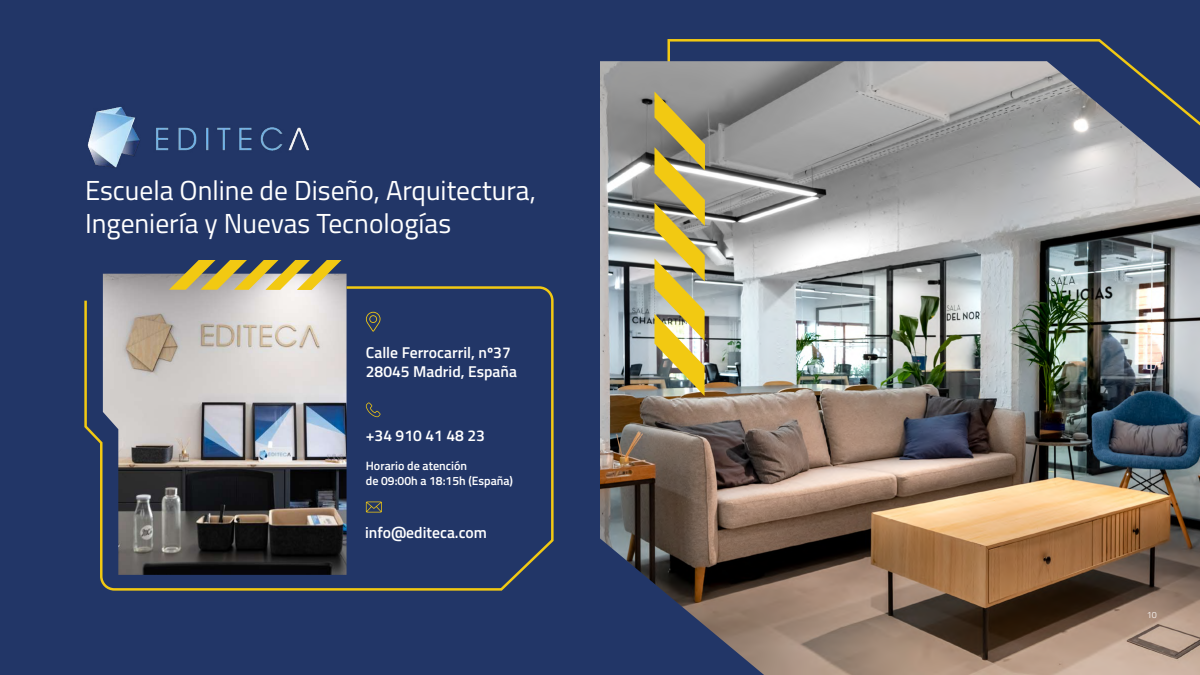
<style>
.page{position:relative;width:1200px;height:675px;background:#223667}
.page>*{position:absolute;margin:0;border:0;box-sizing:border-box;transform-origin:0 0}
.t1{font:27.5px/33px "Titillium Web";color:#fff}
.t2{font:600 15.65px/18.8px "Titillium Web";color:#fff}
.t3{font:600 12.1px/14.8px "Titillium Web";color:#fff}
.t4{font:300 9px "Titillium Web";color:#fff}
</style>
<div class="page">
<svg style="left:667px;top:39px;width:459px;height:22px"></svg>
<img style="left:600px;top:61px;width:600px;height:614px">
<svg style="left:84px;top:285px;width:470px;height:306px"></svg>
<img style="left:87px;top:107px;width:223px;height:61px">
<img style="left:654px;top:92px;width:51px;height:304px">
<svg style="left:169px;top:260px;width:173px;height:30px"></svg>
<h1 class="t1" style="left:85px;top:173px;width:452px">Escuela Online de Diseño, Arquitectura,<br>Ingeniería y Nuevas Tecnologías</h1>
<p class="t2" style="left:366px;top:342px;width:153px">Calle Ferrocarril, nº37<br>28045 Madrid, España</p>
<p class="t2" style="left:366px;top:425px;width:121px">+34 910 41 48 23</p>
<p class="t3" style="left:366px;top:458px;width:149px">Horario de atención<br>de 09:00h a 18:15h (España)</p>
<p class="t2" style="left:365px;top:523px;width:123px">info@editeca.com</p>
<p class="t4" style="left:1147px;top:608px;width:12px">10</p>
</div>
